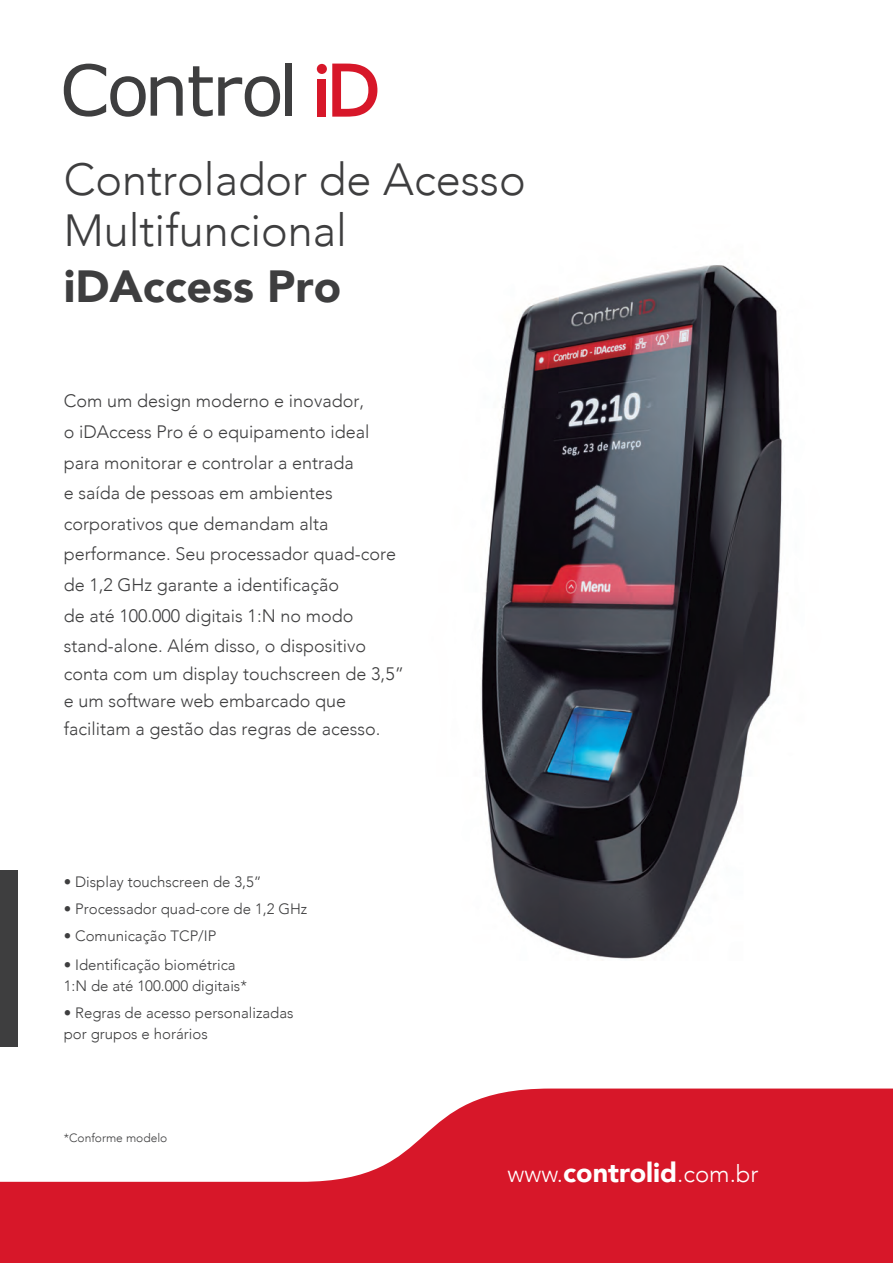
<style>
.page{position:relative;width:893px;height:1263px;background:#fff}
.page>*{position:absolute;margin:0;border:0;box-sizing:border-box;transform-origin:0 0}
.t1{font:300 45px/51px "Avenir";color:#3e3e3f}
.t2{font:900 45px "Avenir";color:#3e3e3f}
.t3{font:300 24px "Avenir";color:#fff}
.t4{font:300 18px/30.6px "Avenir";color:#3e3e3f}
.t5{font:300 15px/21px "Avenir";color:#3e3e3f}
.t6{font:300 12px "Avenir";color:#3e3e3f}
.s1{font-weight:900;font-size:27px}
</style>
<div class="page">
<img style="left:481px;top:265px;width:301px;height:694px">
<svg style="left:0;top:1088px;width:893px;height:175px;fill:#d71729"></svg>
<div style="left:0;top:870px;width:18px;height:177px;background:#3e3e3f"></div>
<svg style="left:64px;top:64px;width:119px;height:53px"></svg>
<svg style="left:189px;top:66px;width:91px;height:51px"></svg>
<div style="left:285px;top:64px;width:7px;height:52px;background:#3e3e3f"></div>
<svg style="left:332px;top:64px;width:45px;height:53px"></svg>
<div style="left:318px;top:79px;width:8px;height:38px;background:#d71729"></div>
<div style="left:317px;top:64px;width:10px;height:10px;background:#d71729;border-radius:50%"></div>
<h1 class="t1" style="left:64px;top:154px;width:463px">Controlador de Acesso<br>Multifuncional</h1>
<h1 class="t2" style="left:64px;top:248px;width:279px">iDAccess Pro</h1>
<p class="t4" style="left:64px;top:386px;width:334px">Com um design moderno e inovador,<br>o iDAccess Pro é o equipamento ideal para monitorar e controlar a entrada<br>e saída de pessoas em ambientes corporativos que demandam alta performance. Seu processador quad-core de 1,2 GHz garante a identificação<br>de até 100.000 digitais 1:N no modo stand-alone. Além disso, o dispositivo</p>
<p class="t4" style="left:64px;top:660px;width:342px;line-height:27.6px">conta com um display touchscreen de 3,5” e um software web embarcado que facilitam a gestão das regras de acesso.</p>
<p class="t5" style="left:64px;top:871px;width:199px">• Display touchscreen de 3,5”</p>
<p class="t5" style="left:64px;top:898px;width:245px">• Processador quad-core de 1,2 GHz</p>
<p class="t5" style="left:64px;top:925px;width:154px">• Comunicação TCP/IP</p>
<p class="t5" style="left:64px;top:954px;width:185px">• Identificação biométrica<br>1:N de até 100.000 digitais*</p>
<p class="t5" style="left:64px;top:1002px;width:231px">• Regras de acesso personalizadas por grupos e horários</p>
<p class="t6" style="left:64px;top:1131px;width:105px">*Conforme modelo</p>
<h2 class="t3" style="left:508px;top:1159px;width:252px">www.<span class="s1">controlid</span>.com.br</h2>
</div>
